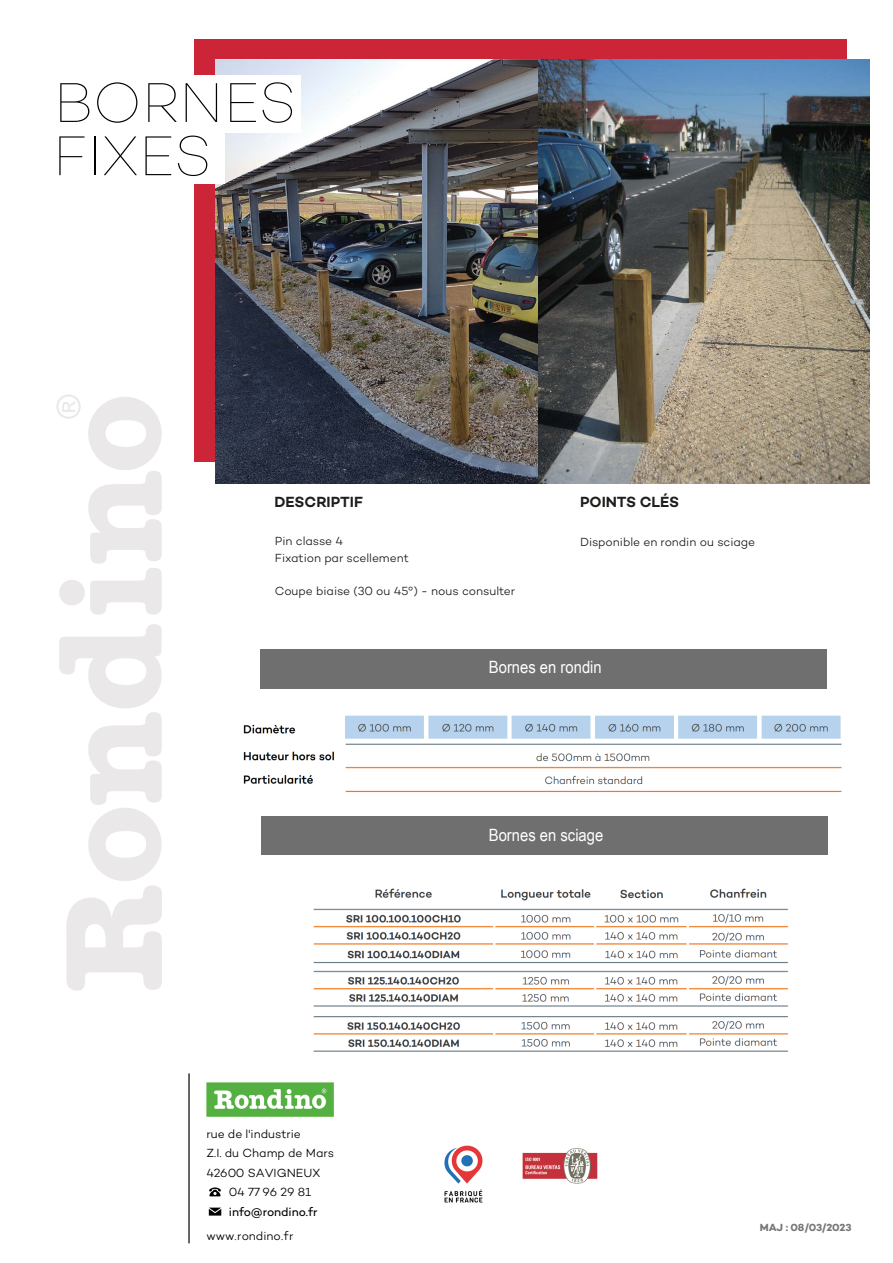
<style>
.page{position:relative;width:893px;height:1263px;background:#fff}
.page>*{position:absolute;margin:0;border:0;box-sizing:border-box;transform-origin:0 0}
.t1{font:100 57px/53.2px "Campton";color:#000101}
.t2{font:16.95px "Arial Narrow";color:#fff;scale:1.06 1}
.t3{font:600 15px "Campton";color:#1e1e1c}
.t4{font:300 12px "Campton";color:#000101}
.t5{font:300 12px "Campton";letter-spacing:-.005em;color:#1d1e1c}
.t6{font:300 12px "Campton";letter-spacing:-.005em;color:#1e1e1c}
.t7{font:12px "Campton";color:#000101}
.t8{font:700 10.5px "Campton";letter-spacing:-.01em;color:#777779}
</style>
<div class="page">
<div style="left:194px;top:39px;width:652px;height:422px;background:#cc2537"></div>
<div style="left:260px;top:649px;width:567px;height:40px;background:#706f6f"></div>
<div style="left:261px;top:816px;width:567px;height:38px;background:#706f6f"></div>
<hr style="left:188px;top:1073px;width:2px;height:170px;background:#000">
<svg style="left:209px;top:1187px;width:12px;height:9px"></svg>
<svg style="left:209px;top:1207px;width:12px;height:8px"></svg>
<img style="left:206px;top:1082px;width:128px;height:35px">
<svg style="left:56px;top:394px;width:106px;height:221px"></svg>
<svg style="left:59px;top:624px;width:103px;height:366px"></svg>
<img style="left:522px;top:1148px;width:76px;height:35px">
<img style="left:444px;top:1145px;width:39px;height:58px">
<img style="left:243px;top:715px;width:599px;height:77px">
<img style="left:313px;top:888px;width:475px;height:164px">
<img style="left:216px;top:59px;width:322px;height:424px">
<div style="left:56px;top:75px;width:245px;height:58px;background:#fff"></div>
<div style="left:56px;top:126px;width:169px;height:58px;background:#fff"></div>
<img style="left:538px;top:59px;width:331px;height:424px">
<h1 class="t1" style="left:53px;top:76px;width:245px">BORNES<br>FIXES</h1>
<p class="t3" style="left:274px;top:492px;width:90px">DESCRIPTIF</p>
<p class="t3" style="left:580px;top:492px;width:101px">POINTS CLÉS</p>
<p class="t6" style="left:275px;top:534px;width:70px">Pin classe 4</p>
<p class="t6" style="left:580px;top:534px;width:177px">Disponible en rondin ou sciage</p>
<p class="t5" style="left:275px;top:550px;width:135px">Fixation par scellement</p>
<p class="t5" style="left:275px;top:583px;width:242px">Coupe biaise (30 ou 45°) - nous consulter</p>
<h2 class="t2" style="left:489px;top:655px;width:108px">Bornes en rondin</h2>
<p class="t4" style="left:206px;top:1126px;width:96px">rue de l'industrie</p>
<p class="t4" style="left:206px;top:1146px;width:129px">Z.I. du Champ de Mars</p>
<p class="t4" style="left:206px;top:1165px;width:116px">42600 SAVIGNEUX</p>
<p class="t4" style="left:229px;top:1185px;width:84px">04 77 96 29 81</p>
<p class="t7" style="left:229px;top:1204px;width:90px">info@rondino.fr</p>
<p class="t4" style="left:206px;top:1228px;width:89px">www.rondino.fr</p>
<h2 class="t2" style="left:489px;top:822px;width:110px">Bornes en sciage</h2>
<p class="t8" style="left:760px;top:1220px;width:93px">MAJ : 08/03/2023</p>
</div>
